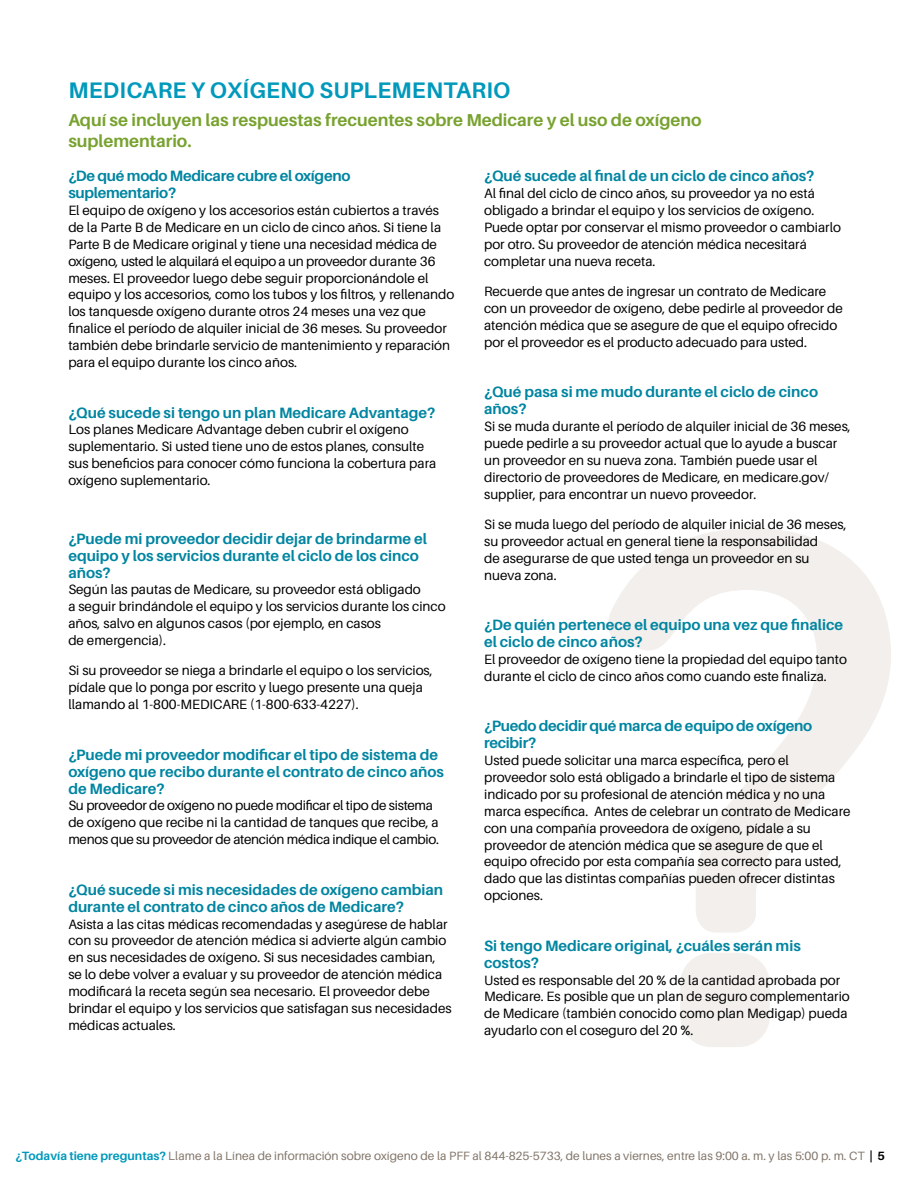
<style>
.page{position:relative;width:918px;height:1188px;background:#fff}
.page>*{position:absolute;margin:0;border:0;box-sizing:border-box;transform-origin:0 0}
.t1{font:700 22.5px "Aileron";letter-spacing:.01em;color:#0099bc}
.t2{font:700 17.25px/21px "Aileron";color:#78a22f}
.t3{font:700 15px/16.8px "Aileron";color:#0085a1}
.t4{font:700 15px/16.8px "Aileron";letter-spacing:-.02em;color:#0085a1}
.t5{font:13.5px/16.8px "Aileron";color:#000}
.t6{font:13.5px/16.8px "Aileron";letter-spacing:-.02em;color:#000}
.t7{font:12px "Aileron";color:#817569}
.s1{font-weight:700;color:#0099bc}
.s2{font-weight:700;color:#000}
</style>
<div class="page">
<svg style="left:608px;top:528px;width:283px;height:519px"></svg>
<h1 class="t1" style="left:68px;top:78px;width:444px">MEDICARE Y OXÍGENO SUPLEMENTARIO</h1>
<p class="t2" style="left:68px;top:110px;width:635px">Aquí se incluyen las respuestas frecuentes sobre Medicare y el uso de oxígeno suplementario.</p>
<p class="t4" style="left:68px;top:168px;width:284px">¿De qué modo Medicare cubre el oxígeno suplementario?</p>
<p class="t5" style="left:68px;top:202px;width:388px">El equipo de oxígeno y los accesorios están cubiertos a través de la Parte B de Medicare en un ciclo de cinco años. Si tiene la Parte B de Medicare original y tiene una necesidad médica de oxígeno, usted le alquilará el equipo a un proveedor durante 36 meses. El proveedor luego debe seguir proporcionándole el equipo y los accesorios, como los tubos y los filtros, y rellenando los tanquesde oxígeno durante otros 24 meses una vez que finalice el período de alquiler inicial de 36 meses. Su proveedor también debe brindarle servicio de mantenimiento y reparación para el equipo durante los cinco años.</p>
<p class="t3" style="left:68px;top:404px;width:369px">¿Qué sucede si tengo un plan Medicare Advantage?</p>
<p class="t5" style="left:68px;top:422px;width:369px">Los planes Medicare Advantage deben cubrir el oxígeno suplementario. Si usted tiene uno de estos planes, consulte sus beneficios para conocer cómo funciona la cobertura para oxígeno suplementario.</p>
<p class="t3" style="left:68px;top:530px;width:360px">¿Puede mi proveedor decidir dejar de brindarme el equipo y los servicios durante el ciclo de los cinco años?</p>
<p class="t5" style="left:68px;top:582px;width:379px">Según las pautas de Medicare, su proveedor está obligado<br>a seguir brindándole el equipo y los servicios durante los cinco años, salvo en algunos casos (por ejemplo, en casos<br>de emergencia).</p>
<p class="t5" style="left:68px;top:663px;width:366px">Si su proveedor se niega a brindarle el equipo o los servicios, pídale que lo ponga por escrito y luego presente una queja llamando al 1-800-MEDICARE (1-800-633-4227).</p>
<p class="t3" style="left:68px;top:746px;width:377px">¿Puede mi proveedor modificar el tipo de sistema de oxígeno que recibo durante el contrato de cinco años de Medicare?</p>
<p class="t6" style="left:68px;top:798px;width:372px">Su proveedor de oxígeno no puede modificar el tipo de sistema de oxígeno que recibe ni la cantidad de tanques que recibe, a menos que su proveedor de atención médica indique el cambio.</p>
<p class="t3" style="left:68px;top:881px;width:376px">¿Qué sucede si mis necesidades de oxígeno cambian durante el contrato de cinco años de Medicare?</p>
<p class="t5" style="left:68px;top:916px;width:385px">Asista a las citas médicas recomendadas y asegúrese de hablar con su proveedor de atención médica si advierte algún cambio en sus necesidades de oxígeno. Si sus necesidades cambian, se lo debe volver a evaluar y su proveedor de atención médica modificará la receta según sea necesario. El proveedor debe brindar el equipo y los servicios que satisfagan sus necesidades médicas actuales.</p>
<p class="t3" style="left:484px;top:168px;width:332px">¿Qué sucede al final de un ciclo de cinco años?</p>
<p class="t5" style="left:484px;top:185px;width:358px">Al final del ciclo de cinco años, su proveedor ya no está obligado a brindar el equipo y los servicios de oxígeno.<br>Puede optar por conservar el mismo proveedor o cambiarlo por otro. Su proveedor de atención médica necesitará completar una nueva receta.</p>
<p class="t5" style="left:484px;top:283px;width:360px">Recuerde que antes de ingresar un contrato de Medicare con un proveedor de oxígeno, debe pedirle al proveedor de atención médica que se asegure de que el equipo ofrecido por el proveedor es el producto adecuado para usted.</p>
<p class="t3" style="left:484px;top:384px;width:335px">¿Qué pasa si me mudo durante el ciclo de cinco años?</p>
<p class="t5" style="left:484px;top:418px;width:368px">Si se muda durante el período de alquiler inicial de 36 meses, puede pedirle a su proveedor actual que lo ayude a buscar un proveedor en su nueva zona. También puede usar el directorio de proveedores de Medicare, en medicare.gov/ supplier, para encontrar un nuevo proveedor.</p>
<p class="t5" style="left:484px;top:516px;width:364px">Si se muda luego del período de alquiler inicial de 36 meses, su proveedor actual en general tiene la responsabilidad<br>de asegurarse de que usted tenga un proveedor en su nueva zona.</p>
<p class="t3" style="left:484px;top:617px;width:360px">¿De quién pertenece el equipo una vez que finalice el ciclo de cinco años?</p>
<p class="t5" style="left:484px;top:651px;width:364px">El proveedor de oxígeno tiene la propiedad del equipo tanto durante el ciclo de cinco años como cuando este finaliza.</p>
<p class="t4" style="left:484px;top:718px;width:330px">¿Puedo decidir qué marca de equipo de oxígeno recibir?</p>
<p class="t5" style="left:484px;top:752px;width:368px">Usted puede solicitar una marca específica, pero el proveedor solo está obligado a brindarle el tipo de sistema indicado por su profesional de atención médica y no una marca específica. Antes de celebrar un contrato de Medicare con una compañía proveedora de oxígeno, pídale a su proveedor de atención médica que se asegure de que el equipo ofrecido por esta compañía sea correcto para usted, dado que las distintas compañías pueden ofrecer distintas opciones.</p>
<p class="t3" style="left:484px;top:937px;width:318px">Si tengo Medicare original, ¿cuáles serán mis costos?</p>
<p class="t5" style="left:484px;top:972px;width:367px">Usted es responsable del 20 % de la cantidad aprobada por Medicare. Es posible que un plan de seguro complementario de Medicare (también conocido como plan Medigap) pueda ayudarlo con el coseguro del 20 %.</p>
<p class="t7" style="left:15px;top:1149px;width:871px"><span class="s1">¿Todavía tiene preguntas?</span> Llame a la Línea de información sobre oxígeno de la PFF al 844-825-5733, de lunes a viernes, entre las 9:00 a. m. y las 5:00 p. m. CT <span class="s2">| 5</span></p>
</div>
